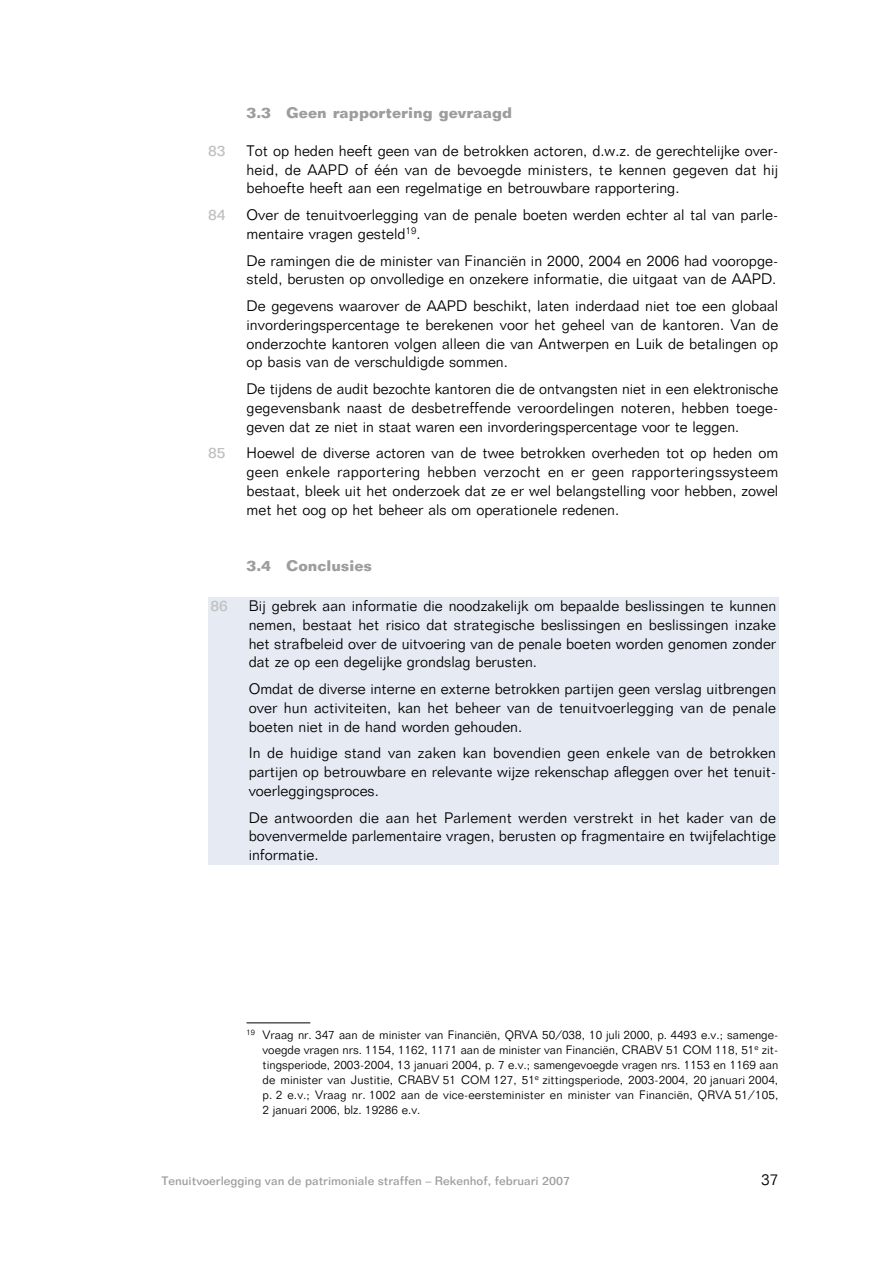
<style>
.page{position:relative;width:893px;height:1263px;background:#fff}
.page>*{position:absolute;margin:0;border:0;box-sizing:border-box;transform-origin:0 0}
.t1{font:300 15.75px "Folio BT";color:#000}
.t2{font:300 15px/18.8px "Folio BT";color:#000;text-align:justify}
.t3{font:500 15px "Folio BT";color:#9c9d9f}
.t4{font:500 15px "Folio BT";color:#c0c0c0}
.t5{font:300 12px/15px "Folio BT";letter-spacing:.01em;color:#000;text-align:justify}
.t6{font:500 12px "Folio BT";color:#9c9d9f}
</style>
<div class="page">
<div style="left:208px;top:598px;width:570px;height:267px;background:#e6eaf3"></div>
<hr style="left:246px;top:1023px;width:64px;height:1px;background:#000">
<p class="t3" style="left:246px;top:108px;width:267px">3.3 Geen rapportering gevraagd</p>
<p class="t4" style="left:208px;top:145px;width:19px">83</p>
<p class="t2" style="left:246px;top:143px;width:533px">Tot op heden heeft geen van de betrokken actoren, d.w.z. de gerechtelijke over&shy;heid, de AAPD of één van de bevoegde ministers, te kennen gegeven dat hij behoefte heeft aan een regelmatige en betrouwbare rapportering.</p>
<p class="t4" style="left:208px;top:209px;width:19px">84</p>
<p class="t2" style="left:246px;top:207px;width:533px">Over de tenuitvoerlegging van de penale boeten werden echter al tal van parle&shy;mentaire vragen gesteld<sup>19</sup>.</p>
<p class="t2" style="left:246px;top:253px;width:533px">De ramingen die de minister van Financiën in 2000, 2004 en 2006 had vooropge&shy;steld, berusten op onvolledige en onzekere informatie, die uitgaat van de AAPD.</p>
<p class="t2" style="left:246px;top:298px;width:533px">De gegevens waarover de AAPD beschikt, laten inderdaad niet toe een globaal invorderingspercentage te berekenen voor het geheel van de kantoren. Van de onderzochte kantoren volgen alleen die van Antwerpen en Luik de betalingen op op basis van de verschuldigde sommen.</p>
<p class="t2" style="left:246px;top:381px;width:533px">De tijdens de audit bezochte kantoren die de ontvangsten niet in een elektronische gegevensbank naast de desbetreffende veroordelingen noteren, hebben toege&shy;geven dat ze niet in staat waren een invorderingspercentage voor te leggen.</p>
<p class="t4" style="left:208px;top:448px;width:19px">85</p>
<p class="t2" style="left:246px;top:445px;width:533px">Hoewel de diverse actoren van de twee betrokken overheden tot op heden om geen enkele rapportering hebben verzocht en er geen rapporteringssysteem bestaat, bleek uit het onderzoek dat ze er wel belangstelling voor hebben, zowel met het oog op het beheer als om operationele redenen.</p>
<p class="t3" style="left:246px;top:560px;width:127px">3.4 Conclusies</p>
<p class="t4" style="left:210px;top:600px;width:19px">86</p>
<p class="t2" style="left:249px;top:598px;width:529px">Bij gebrek aan informatie die noodzakelijk om bepaalde beslissingen te kunnen nemen, bestaat het risico dat strategische beslissingen en beslissingen inzake het strafbeleid over de uitvoering van de penale boeten worden genomen zonder dat ze op een degelijke grondslag berusten.</p>
<p class="t2" style="left:249px;top:681px;width:529px">Omdat de diverse interne en externe betrokken partijen geen verslag uitbrengen over hun activiteiten, kan het beheer van de tenuitvoerlegging van de penale boeten niet in de hand worden gehouden.</p>
<p class="t2" style="left:249px;top:745px;width:529px">In de huidige stand van zaken kan bovendien geen enkele van de betrokken partijen op betrouwbare en relevante wijze rekenschap afleggen over het tenuit&shy;voerleggingsproces.</p>
<p class="t2" style="left:249px;top:810px;width:529px">De antwoorden die aan het Parlement werden verstrekt in het kader van de bovenvermelde parlementaire vragen, berusten op fragmentaire en twijfelachtige informatie.</p>
<p class="t5" style="left:262px;top:1029px;width:517px;text-indent:-16px"><sup>19</sup> Vraag nr. 347 aan de minister van Financiën, QRVA 50/038, 10 juli 2000, p. 4493 e.v.; samenge&shy;voegde vragen nrs. 1154, 1162, 1171 aan de minister van Financiën, CRABV 51 COM 118, 51<sup>e</sup> zit&shy;tingsperiode, 2003-2004, 13 januari 2004, p. 7 e.v.; samengevoegde vragen nrs. 1153 en 1169 aan de minister van Justitie, CRABV 51 COM 127, 51<sup>e</sup> zittingsperiode, 2003-2004, 20 januari 2004, p. 2 e.v.; Vraag nr. 1002 aan de vice-eersteminister en minister van Financiën, QRVA 51/105, 2 januari 2006, blz. 19286 e.v.</p>
<p class="t6" style="left:161px;top:1177px;width:410px">Tenuitvoerlegging van de patrimoniale straffen – Rekenhof, februari 2007</p>
<p class="t1" style="left:761px;top:1174px;width:19px">37</p>
</div>
